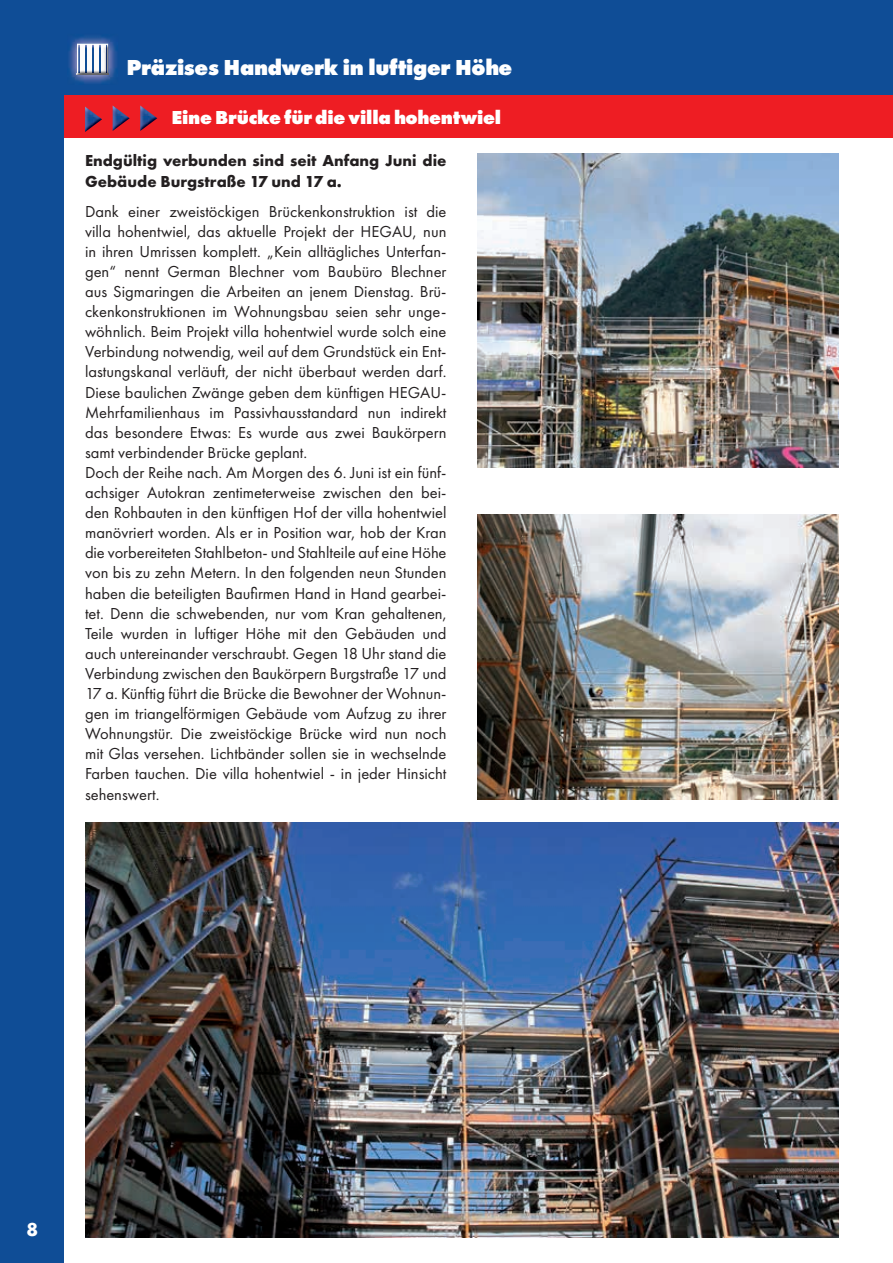
<style>
.page{position:relative;width:893px;height:1263px;background:#fff}
.page>*{position:absolute;margin:0;border:0;box-sizing:border-box;transform-origin:0 0}
.t1{font:800 22.5px "Futura PT";letter-spacing:-.015em;color:#fff}
.t2{font:800 19.5px "Futura PT";letter-spacing:-.01em;color:#fff}
.t3{font:700 19.5px "Futura PT";color:#fff}
.t4{font:16.5px/20.1px "Futura PT";color:#231f20}
.t5{font:700 16.5px/21px "Futura PT";color:#231f20}
</style>
<div class="page">
<div style="left:32px;top:0;width:861px;height:105px;background:#0f4d96"></div>
<div style="left:51px;top:95px;width:842px;height:43px;background:#ee1d23"></div>
<div style="left:0;top:0;width:64px;height:1263px;background:#0f4d96"></div>
<img style="left:85px;top:107px;width:14px;height:10px">
<img style="left:85px;top:117px;width:17px;height:14px">
<img style="left:113px;top:106px;width:14px;height:10px">
<img style="left:113px;top:116px;width:17px;height:14px">
<img style="left:140px;top:105px;width:14px;height:11px">
<img style="left:140px;top:116px;width:17px;height:14px">
<img style="left:69px;top:36px;width:48px;height:47px">
<img style="left:77px;top:44px;width:31px;height:31px">
<img style="left:85px;top:823px;width:754px;height:414px">
<img style="left:477px;top:515px;width:362px;height:285px">
<img style="left:477px;top:153px;width:362px;height:315px">
<h1 class="t1" style="left:126px;top:54px;width:387px">Präzises Handwerk in luftiger Höhe</h1>
<p class="t2" style="left:171px;top:105px;width:331px">Eine Brücke für die villa hohentwiel</p>
<p class="t5" style="left:85px;top:149px;width:363px">Endgültig verbunden sind seit Anfang Juni die<br>Gebäude Burgstraße 17 und 17 a.</p>
<p class="t4" style="left:85px;top:201px;width:363px">Dank einer zweistöckigen Brückenkonstruktion ist die villa hohentwiel, das aktuelle Projekt der HEGAU, nun in ihren Umrissen komplett. „Kein alltägliches Unterfan&shy;gen“ nennt German Blechner vom Baubüro Blechner aus Sigmaringen die Arbeiten an jenem Dienstag. Brü&shy;ckenkonstruktionen im Wohnungsbau seien sehr unge&shy;wöhnlich. Beim Projekt villa hohentwiel wurde solch eine Verbindung notwendig, weil auf dem Grundstück ein Ent&shy;lastungskanal verläuft, der nicht überbaut werden darf.<br>Diese baulichen Zwänge geben dem künftigen HEGAU-Mehrfamilienhaus im Passivhausstandard nun indirekt das besondere Etwas: Es wurde aus zwei Baukörpern samt verbindender Brücke geplant.<br>Doch der Reihe nach. Am Morgen des 6. Juni ist ein fünf&shy;achsiger Autokran zentimeterweise zwischen den bei&shy;den Rohbauten in den künftigen Hof der villa hohentwiel manövriert worden. Als er in Position war, hob der Kran die vorbereiteten Stahlbeton- und Stahlteile auf eine Höhe von bis zu zehn Metern. In den folgenden neun Stunden haben die beteiligten Baufirmen Hand in Hand gearbei&shy;tet. Denn die schwebenden, nur vom Kran gehaltenen, Teile wurden in luftiger Höhe mit den Gebäuden und auch untereinander verschraubt. Gegen 18 Uhr stand die Verbindung zwischen den Baukörpern Burgstraße 17 und 17 a. Künftig führt die Brücke die Bewohner der Wohnun&shy;gen im triangelförmigen Gebäude vom Aufzug zu ihrer Wohnungstür. Die zweistöckige Brücke wird nun noch mit Glas versehen. Lichtbänder sollen sie in wechselnde Farben tauchen. Die villa hohentwiel - in jeder Hinsicht sehenswert.</p>
<p class="t3" style="left:27px;top:1217px;width:13px">8</p>
</div>
